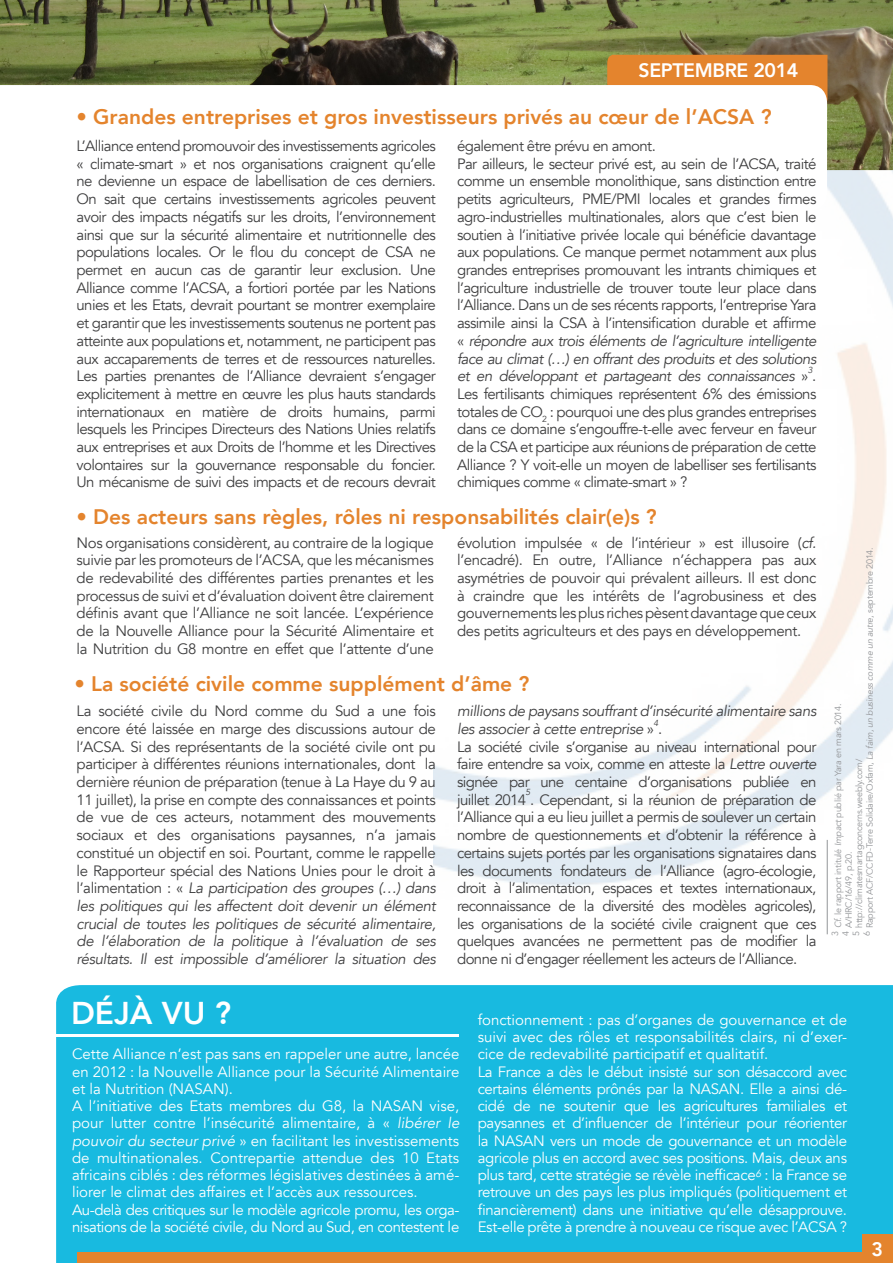
<style>
.page{position:relative;width:893px;height:1263px;background:#fff}
.page>*{position:absolute;margin:0;border:0;box-sizing:border-box;transform-origin:0 0}
.t1{font:800 31.5px "Avenir";color:#fff}
.t2{font:800 21px "Avenir";color:#e4842d}
.t3{font:800 19.5px "Avenir";letter-spacing:-.02em;color:#fff}
.t4{font:15px/17.7px "Avenir";letter-spacing:-.04em;color:#3e3e3f;text-align:justify}
.t5{font:15px/17.2px "Avenir";letter-spacing:-.02em;color:#fff;text-align:justify}
.t6{font:italic 15px/17.7px "Avenir";letter-spacing:-.025em;color:#3e3e3f}
.t7{font:9px "Avenir";letter-spacing:-.02em;color:#939598}
.t8{font:italic 8.7px "Avenir";color:#3e3e3f}
.s1{font-style:italic}
.s2{font-style:normal}
</style>
<div class="page">
<div style="left:56px;top:985px;width:837px;height:278px;background:#18bae0"></div>
<img style="left:434px;top:170px;width:459px;height:735px">
<img style="left:0;top:0;width:893px;height:170px">
<div style="left:607px;top:55px;width:220px;height:30px;background:#e4842d"></div>
<svg style="left:0;top:85px;width:827px;height:126px"></svg>
<div style="left:863px;top:1234px;width:30px;height:29px;background:#e4842d"></div>
<div style="left:77px;top:1253px;width:816px;height:10px;background:#e4842d"></div>
<hr style="left:54px;top:1034px;width:405px;height:3px;background:#fff">
<hr style="left:827px;top:840px;width:1px;height:94px;background:#939598">
<p class="t3" style="left:639px;top:55px;width:161px">SEPTEMBRE 2014</p>
<p class="t2" style="left:77px;top:100px;width:696px">• Grandes entreprises et gros investisseurs privés au cœur de l’ACSA ?</p>
<p class="t4" style="left:77px;top:137px;width:361px">L’Alliance entend promouvoir des investissements agricoles « climate-smart » et nos organisations craignent qu’elle ne devienne un espace de labellisation de ces derniers.<br>On sait que certains investissements agricoles peuvent avoir des impacts négatifs sur les droits, l’environnement ainsi que sur la sécurité alimentaire et nutritionnelle des populations locales. Or le flou du concept de CSA ne permet en aucun cas de garantir leur exclusion. Une Alliance comme l’ACSA, a fortiori portée par les Nations unies et les Etats, devrait pourtant se montrer exemplaire et garantir que les investissements soutenus ne portent pas atteinte aux populations et, notamment, ne participent pas aux accaparements de terres et de ressources naturelles.<br>Les parties prenantes de l’Alliance devraient s’engager explicitement à mettre en œuvre les plus hauts standards internationaux en matière de droits humains, parmi lesquels les Principes Directeurs des Nations Unies relatifs aux entreprises et aux Droits de l’homme et les Directives volontaires sur la gouvernance responsable du foncier.<br>Un mécanisme de suivi des impacts et de recours devrait</p>
<p class="t4" style="left:457px;top:137px;width:200px">également être prévu en amont.</p>
<p class="t4" style="left:457px;top:155px;width:361px">Par ailleurs, le secteur privé est, au sein de l’ACSA, traité comme un ensemble monolithique, sans distinction entre petits agriculteurs, PME/PMI locales et grandes firmes agro-industrielles multinationales, alors que c’est bien le soutien à l’initiative privée locale qui bénéficie davantage aux populations. Ce manque permet notamment aux plus grandes entreprises promouvant les intrants chimiques et l’agriculture industrielle de trouver toute leur place dans l’Alliance. Dans un de ses récents rapports, l’entreprise Yara assimile ainsi la CSA à l’intensification durable et affirme « <span class="s1">répondre aux trois éléments de l’agriculture intelligente face au climat (…) en offrant des produits et des solutions et en développant et partageant des connaissances</span> » .</p>
<p class="t8" style="left:808px;top:365px;width:6px">3</p>
<p class="t4" style="left:457px;top:385px;width:361px">Les fertilisants chimiques représentent 6% des émissions totales de CO<sub>2</sub> : pourquoi une des plus grandes entreprises dans ce domaine s’engouffre-t-elle avec ferveur en faveur de la CSA et participe aux réunions de préparation de cette Alliance ? Y voit-elle un moyen de labelliser ses fertilisants chimiques comme « climate-smart » ?</p>
<p class="t2" style="left:77px;top:500px;width:582px">• Des acteurs sans règles, rôles ni responsabilités clair(e)s ?</p>
<p class="t4" style="left:77px;top:534px;width:359px">Nos organisations considèrent, au contraire de la logique suivie par les promoteurs de l’ACSA, que les mécanismes de redevabilité des différentes parties prenantes et les processus de suivi et d’évaluation doivent être clairement définis avant que l’Alliance ne soit lancée. L’expérience de la Nouvelle Alliance pour la Sécurité Alimentaire et la Nutrition du G8 montre en effet que l’attente d’une</p>
<p class="t4" style="left:457px;top:534px;width:361px">évolution impulsée « de l’intérieur » est illusoire (<span class="s1">cf. </span>l’encadré). En outre, l’Alliance n’échappera pas aux asymétries de pouvoir qui prévalent ailleurs. Il est donc à craindre que les intérêts de l’agrobusiness et des gouvernements les plus riches pèsent davantage que ceux des petits agriculteurs et des pays en développement.</p>
<p class="t2" style="left:74px;top:668px;width:457px">• La société civile comme supplément d’âme ?</p>
<p class="t4" style="left:77px;top:702px;width:361px">La société civile du Nord comme du Sud a une fois encore été laissée en marge des discussions autour de l’ACSA. Si des représentants de la société civile ont pu participer à différentes réunions internationales, dont la dernière réunion de préparation (tenue à La Haye du 9 au 11 juillet), la prise en compte des connaissances et points de vue de ces acteurs, notamment des mouvements sociaux et des organisations paysannes, n’a jamais constitué un objectif en soi. Pourtant, comme le rappelle le Rapporteur spécial des Nations Unies pour le droit à l’alimentation : « <span class="s1">La participation des groupes (…) dans les politiques qui les affectent doit devenir un élément crucial de toutes les politiques de sécurité alimentaire, de l’élaboration de la politique à l’évaluation de ses résultats. Il est impossible d’améliorer la situation des</span></p>
<p class="t6" style="left:457px;top:702px;width:361px">millions de paysans souffrant d’insécurité alimentaire sans les associer à cette entreprise <span class="s2">» .</span></p>
<p class="t8" style="left:654px;top:718px;width:6px">4</p>
<p class="t4" style="left:457px;top:738px;width:361px">La société civile s’organise au niveau international pour faire entendre sa voix, comme en atteste la <span class="s1">Lettre ouverte </span>signée par une centaine d’organisations publiée en juillet 2014 . Cependant, si la réunion de préparation de</p>
<p class="t8" style="left:526px;top:787px;width:6px">5</p>
<p class="t4" style="left:457px;top:809px;width:361px">l’Alliance qui a eu lieu juillet a permis de soulever un certain nombre de questionnements et d’obtenir la référence à certains sujets portés par les organisations signataires dans les documents fondateurs de l’Alliance (agro-écologie, droit à l’alimentation, espaces et textes internationaux, reconnaissance de la diversité des modèles agricoles), les organisations de la société civile craignent que ces quelques avancées ne permettent pas de modifier la donne ni d’engager réellement les acteurs de l’Alliance.</p>
<p class="t7" style="left:864px;top:936px;width:390px;rotate:-90deg">6 Rapport ACF/CCFD-Terre Solidaire/Oxfam, <span class="s1">La faim, un business comme un autre</span>, septembre 2014.</p>
<p class="t7" style="left:833px;top:936px;width:234px;rotate:-90deg">3 <span class="s1">Cf</span>. le rapport intitulé <span class="s1">Impact</span> publié par Yara en mars 2014.</p>
<p class="t7" style="left:854px;top:936px;width:178px;rotate:-90deg">5 http://climatesmartagconcerns.weebly.com/</p>
<p class="t7" style="left:843px;top:936px;width:86px;rotate:-90deg">4 A/HRC/16/49, p.20.</p>
<p class="t1" style="left:71px;top:988px;width:162px">DÉJÀ VU ?</p>
<p class="t5" style="left:72px;top:1046px;width:389px">Cette Alliance n’est pas sans en rappeler une autre, lancée en 2012 : la Nouvelle Alliance pour la Sécurité Alimentaire et la Nutrition (NASAN).</p>
<p class="t5" style="left:72px;top:1098px;width:389px">A l’initiative des Etats membres du G8, la NASAN vise, pour lutter contre l’insécurité alimentaire, à « <span class="s1">libérer le pouvoir du secteur privé</span> » en facilitant les investissements de multinationales. Contrepartie attendue des 10 Etats africains ciblés : des réformes législatives destinées à amé&shy;liorer le climat des affaires et l’accès aux ressources.</p>
<p class="t5" style="left:72px;top:1201px;width:389px">Au-delà des critiques sur le modèle agricole promu, les orga&shy;nisations de la société civile, du Nord au Sud, en contestent le</p>
<p class="t5" style="left:478px;top:1011px;width:371px">fonctionnement : pas d’organes de gouvernance et de suivi avec des rôles et responsabilités clairs, ni d’exer&shy;cice de redevabilité participatif et qualitatif.</p>
<p class="t5" style="left:478px;top:1063px;width:371px">La France a dès le début insisté sur son désaccord avec certains éléments prônés par la NASAN. Elle a ainsi dé&shy;cidé de ne soutenir que les agricultures familiales et paysannes et d’influencer de l’intérieur pour réorienter la NASAN vers un mode de gouvernance et un modèle agricole plus en accord avec ses positions. Mais, deux ans plus tard, cette stratégie se révèle inefficace<sup>6</sup> : la France se retrouve un des pays les plus impliqués (politiquement et financièrement) dans une initiative qu’elle désapprouve.<br>Est-elle prête à prendre à nouveau ce risque avec l’ACSA ?</p>
<p class="t3" style="left:872px;top:1234px;width:13px">3</p>
</div>
